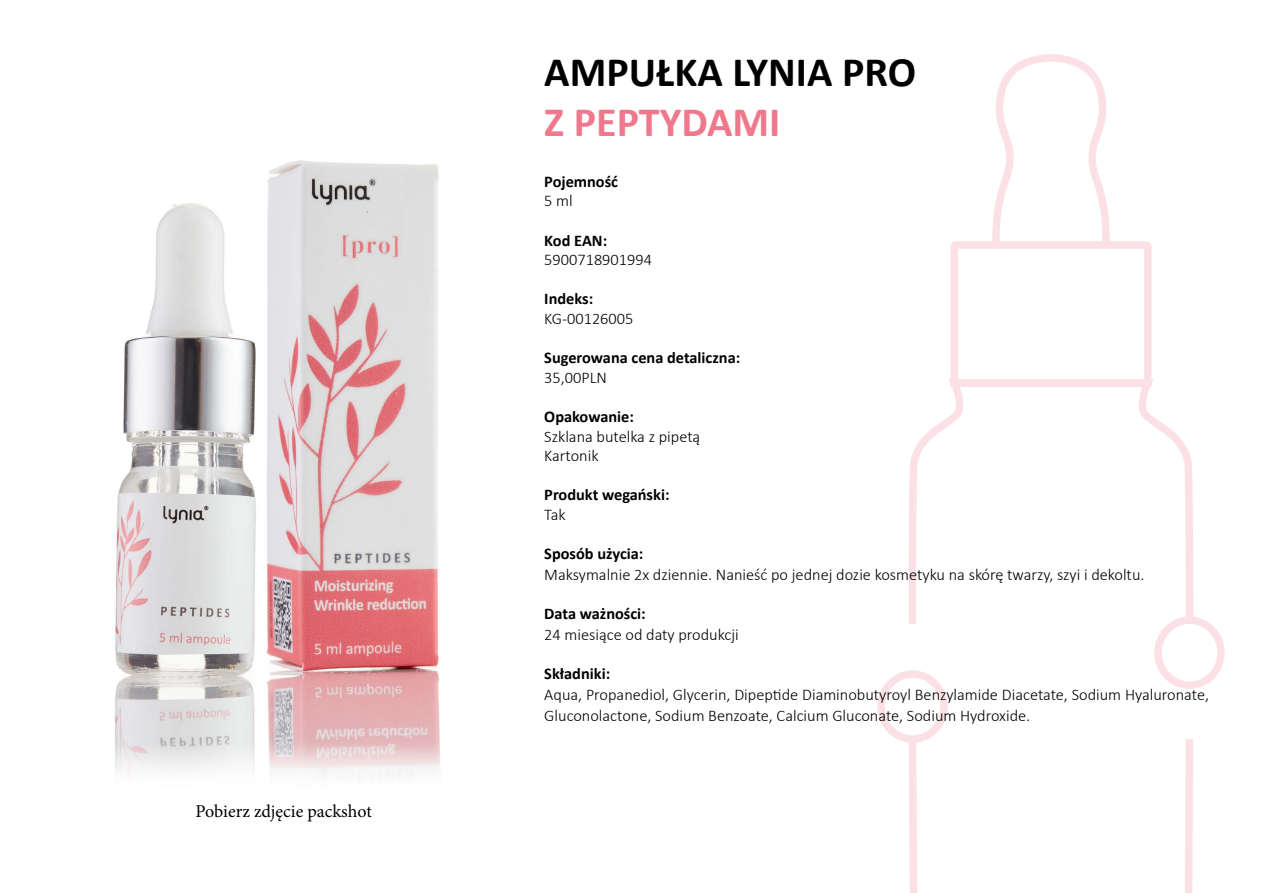
<style>
.page{position:relative;width:1263px;height:893px;background:#fff}
.page>*{position:absolute;margin:0;border:0;box-sizing:border-box;transform-origin:0 0}
.t1{font:700 42px "Calibri";color:#000}
.t2{font:700 42px "Calibri";color:#ef788c}
.t3{font:18px "Minion Pro";color:#000}
.t4{font:300 16.35px/19.6px "Calibri";color:#000}
.t5{font:700 16.35px "Calibri";color:#000}
</style>
<div class="page">
<svg style="left:877px;top:54px;width:348px;height:839px"></svg>
<img style="left:114px;top:160px;width:326px;height:617px">
<p class="t3" style="left:196px;top:799px;width:178px">Pobierz zdjęcie packshot</p>
<h1 class="t1" style="left:544px;top:45px;width:373px">AMPUŁKA LYNIA PRO</h1>
<h1 class="t2" style="left:544px;top:95px;width:238px">Z PEPTYDAMI</h1>
<p class="t5" style="left:544px;top:171px;width:75px">Pojemność</p>
<p class="t4" style="left:544px;top:190px;width:30px">5 ml</p>
<p class="t5" style="left:544px;top:230px;width:64px">Kod EAN:</p>
<p class="t4" style="left:544px;top:249px;width:109px">5900718901994</p>
<p class="t5" style="left:544px;top:288px;width:50px">Indeks:</p>
<p class="t4" style="left:544px;top:308px;width:91px">KG-00126005</p>
<p class="t5" style="left:544px;top:347px;width:197px">Sugerowana cena detaliczna:</p>
<p class="t4" style="left:544px;top:367px;width:64px">35,00PLN</p>
<p class="t5" style="left:544px;top:406px;width:91px">Opakowanie:</p>
<p class="t4" style="left:544px;top:426px;width:157px">Szklana butelka z pipetą<br>Kartonik</p>
<p class="t5" style="left:544px;top:485px;width:127px">Produkt wegański:</p>
<p class="t4" style="left:544px;top:504px;width:23px">Tak</p>
<p class="t5" style="left:544px;top:543px;width:101px">Sposób użycia:</p>
<p class="t4" style="left:544px;top:564px;width:602px">Maksymalnie 2x dziennie. Nanieść po jednej dozie kosmetyku na skórę twarzy, szyi i dekoltu.</p>
<p class="t5" style="left:544px;top:603px;width:103px">Data ważności:</p>
<p class="t4" style="left:544px;top:624px;width:196px">24 miesiące od daty produkcji</p>
<p class="t5" style="left:544px;top:663px;width:67px">Składniki:</p>
<p class="t4" style="left:544px;top:683px;width:666px;line-height:20.9px">Aqua, Propanediol, Glycerin, Dipeptide Diaminobutyroyl Benzylamide Diacetate, Sodium Hyaluronate,<br>Gluconolactone, Sodium Benzoate, Calcium Gluconate, Sodium Hydroxide.</p>
</div>
